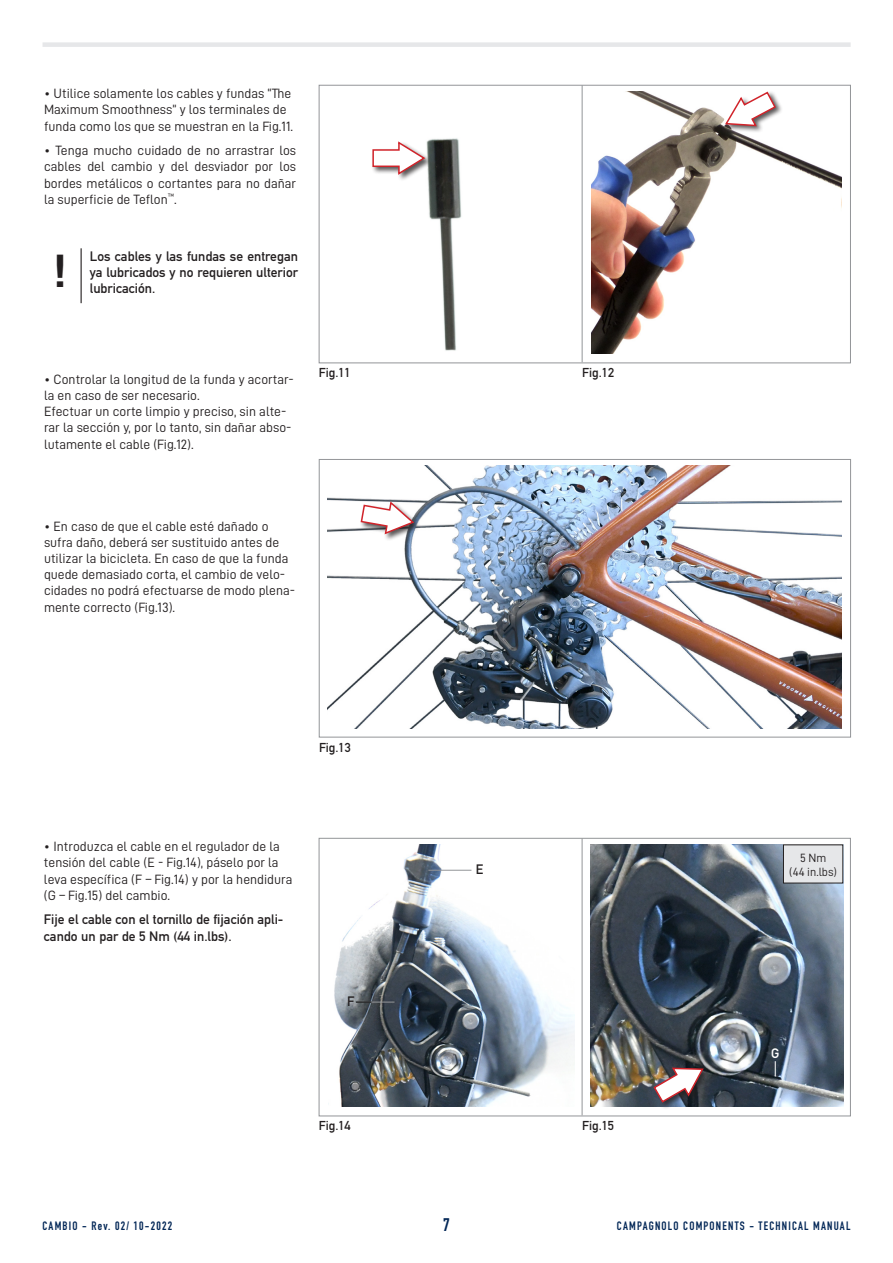
<style>
.page{position:relative;width:893px;height:1263px;background:#fff}
.page>*{position:absolute;margin:0;border:0;box-sizing:border-box;transform-origin:0 0}
.t1{font:700 condensed 45px "Helvetica Neue";color:#231f20}
.t2{font:700 18px "DIN Condensed";color:#022656}
.Normale{font:13.5px/16.2px "D DIN";color:#231f20}
.Normale-2{font:700 13.5px/16.2px "DIN Alternate";color:#231f20;text-align:justify}
.t3{font:700 13.5px "DIN Alternate";color:#fff}
.t4{font:700 12.75px "DIN Alternate";color:#231f20}
.t5{font:700 12px "DIN Condensed";letter-spacing:.1em;color:#022656}
.t6{font:12px "D DIN";color:#231f20}
</style>
<div class="page">
<div style="left:43px;top:42px;width:808px;height:5px;background:#e6e7e9"></div>
<div style="left:319px;top:85px;width:532px;height:278px;border:1px solid #939598"></div>
<hr style="left:582px;top:85px;width:1px;height:277px;background:#939598">
<hr style="left:81px;top:248px;width:1px;height:55px;background:#231f20">
<img style="left:428px;top:138px;width:34px;height:213px">
<div style="left:371px;top:141px;width:61px;height:41px;background:#231f20;opacity:.75"></div>
<svg style="left:372px;top:141px;width:55px;height:35px"></svg>
<img style="left:591px;top:92px;width:250px;height:262px">
<div style="left:724px;top:91px;width:59px;height:43px;background:#231f20;opacity:.75"></div>
<svg style="left:724px;top:91px;width:53px;height:36px"></svg>
<div style="left:319px;top:459px;width:532px;height:278px;border:1px solid #939598"></div>
<img style="left:328px;top:466px;width:513px;height:262px">
<div style="left:359px;top:501px;width:62px;height:40px;background:#231f20;opacity:.75"></div>
<svg style="left:360px;top:500px;width:56px;height:35px"></svg>
<div style="left:319px;top:838px;width:532px;height:278px;border:1px solid #939598"></div>
<hr style="left:582px;top:838px;width:1px;height:277px;background:#939598">
<img style="left:334px;top:845px;width:240px;height:262px">
<img style="left:591px;top:845px;width:252px;height:262px">
<div style="left:653px;top:1066px;width:57px;height:43px;background:#231f20;opacity:.75"></div>
<svg style="left:652px;top:1067px;width:53px;height:37px"></svg>
<div style="left:783px;top:845px;width:60px;height:38px;background:#e6e7e9"></div>
<svg style="left:775px;top:1061px;width:1px;height:15px"></svg>
<hr style="left:428px;top:870px;width:43px;height:1px;background:#939598">
<hr style="left:356px;top:1002px;width:38px;height:1px;background:#939598">
<svg style="left:356px;top:1002px;width:15px;height:1px"></svg>
<p class="Normale" style="left:44px;top:85px;width:251px">• Utilice solamente los cables y fundas “The<br>Maximum Smoothness” y los terminales de funda como los que se muestran en la Fig.11.</p>
<p class="Normale" style="left:44px;top:142px;width:254px;text-align:justify">• Tenga mucho cuidado de no arrastrar los cables del cambio y del desviador por los bordes metálicos o cortantes para no dañar la superficie de Teflon<sup>™</sup>.</p>
<p class="t1" style="left:54px;top:234px;width:15px">!</p>
<p class="Normale-2" style="left:90px;top:247px;width:210px">Los cables y las fundas se entregan ya lubricados y no requieren ulterior lubricación.</p>
<p class="Normale" style="left:44px;top:371px;width:251px">• Controlar la longitud de la funda y acortar&shy;la en caso de ser necesario.</p>
<p class="Normale" style="left:44px;top:403px;width:249px">Efectuar un corte limpio y preciso, sin alte&shy;rar la sección y, por lo tanto, sin dañar abso&shy;lutamente el cable (Fig.12).</p>
<p class="t4" style="left:319px;top:363px;width:33px">Fig.11</p>
<p class="Normale" style="left:44px;top:518px;width:253px">• En caso de que el cable esté dañado o sufra daño, deberá ser sustituido antes de utilizar la bicicleta. En caso de que la funda quede demasiado corta, el cambio de velo&shy;cidades no podrá efectuarse de modo plena&shy;mente correcto (Fig.13).</p>
<p class="t4" style="left:582px;top:363px;width:33px">Fig.12</p>
<p class="t4" style="left:319px;top:737px;width:33px">Fig.13</p>
<p class="Normale" style="left:44px;top:838px;width:250px">• Introduzca el cable en el regulador de la tensión del cable (E - Fig.14), páselo por la leva específica (F – Fig.14) y por la hendidura (G – Fig.15) del cambio.</p>
<p class="Normale-2" style="left:44px;top:911px;width:241px">Fije el cable con el tornillo de fijación apli&shy;cando un par de 5 Nm (44 in.lbs).</p>
<p class="Normale-2" style="left:347px;top:992px;width:9px">F</p>
<p class="Normale-2" style="left:476px;top:861px;width:9px">E</p>
<p class="t4" style="left:319px;top:1116px;width:33px">Fig.14</p>
<p class="t4" style="left:582px;top:1116px;width:33px">Fig.15</p>
<p class="t6" style="left:800px;top:851px;width:28px">5 Nm</p>
<p class="t6" style="left:789px;top:865px;width:49px">(44 in.lbs)</p>
<p class="t3" style="left:771px;top:1043px;width:10px">G</p>
<p class="t5" style="left:43px;top:1217px;width:131px">CAMBIO - Rev. 02/ 10-2022</p>
<p class="t2" style="left:443px;top:1213px;width:8px">7</p>
<p class="t5" style="left:617px;top:1217px;width:235px">CAMPAGNOLO COMPONENTS - TECHNICAL MANUAL</p>
</div>
